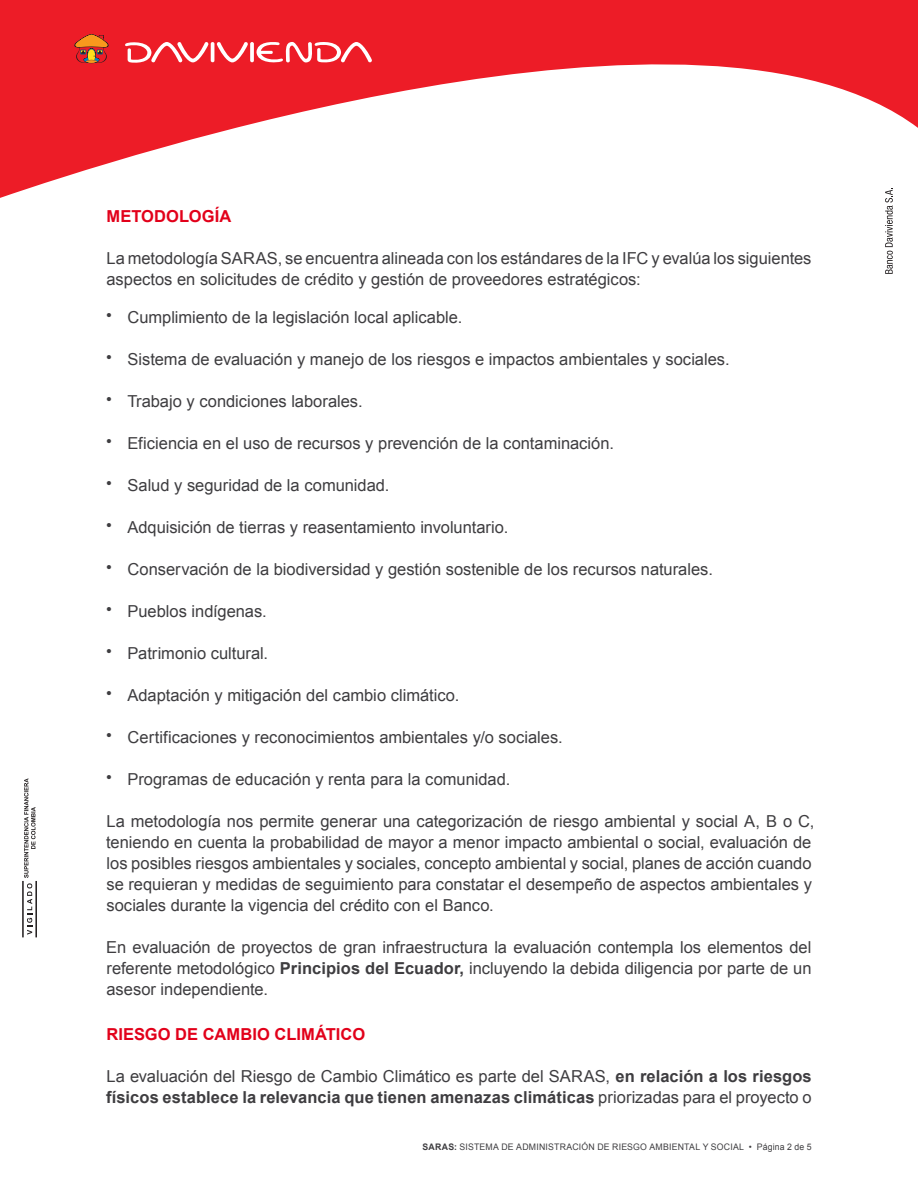
<style>
.page{position:relative;width:918px;height:1188px;background:#fff}
.page>*{position:absolute;margin:0;border:0;box-sizing:border-box;transform-origin:0 0}
.texto_fondo{font:16.5px/21px "Arial";color:#3e3d40}
.T2{font:700 16.5px "Arial";letter-spacing:.005em;color:#e2001a}
.t1{font:9px "Arial";letter-spacing:.025em;color:#3e3d40}
.s1{font-weight:700}
</style>
<div class="page">
<svg style="left:0;top:0;width:918px;height:198px;fill:#ed1c27"></svg>
<svg style="left:124px;top:41px;width:249px;height:23px"></svg>
<svg style="left:72px;top:34px;width:39px;height:30px"></svg>
<svg style="left:22px;top:778px;width:15px;height:159px"></svg>
<svg style="left:885px;top:188px;width:8px;height:86px"></svg>
<p class="T2" style="left:106px;top:207px;width:126px">METODOLOGÍA</p>
<p class="texto_fondo" style="left:106px;top:248px;width:707px">La metodología SARAS, se encuentra alineada con los estándares de la IFC y evalúa los siguientes aspectos en solicitudes de crédito y gestión de proveedores estratégicos:</p>
<p class="texto_fondo" style="left:106px;top:307px;width:358px">• Cumplimiento de la legislación local aplicable.</p>
<p class="texto_fondo" style="left:106px;top:349px;width:625px">• Sistema de evaluación y manejo de los riesgos e impactos ambientales y sociales.</p>
<p class="texto_fondo" style="left:106px;top:391px;width:258px">• Trabajo y condiciones laborales.</p>
<p class="texto_fondo" style="left:106px;top:433px;width:509px">• Eficiencia en el uso de recursos y prevención de la contaminación.</p>
<p class="texto_fondo" style="left:106px;top:475px;width:285px">• Salud y seguridad de la comunidad.</p>
<p class="texto_fondo" style="left:106px;top:517px;width:404px">• Adquisición de tierras y reasentamiento involuntario.</p>
<p class="texto_fondo" style="left:106px;top:559px;width:608px">• Conservación de la biodiversidad y gestión sostenible de los recursos naturales.</p>
<p class="texto_fondo" style="left:106px;top:601px;width:162px">• Pueblos indígenas.</p>
<p class="texto_fondo" style="left:106px;top:643px;width:163px">• Patrimonio cultural.</p>
<p class="texto_fondo" style="left:106px;top:685px;width:355px">• Adaptación y mitigación del cambio climático.</p>
<p class="texto_fondo" style="left:106px;top:727px;width:458px">• Certificaciones y reconocimientos ambientales y/o sociales.</p>
<p class="texto_fondo" style="left:106px;top:769px;width:406px">• Programas de educación y renta para la comunidad.</p>
<p class="texto_fondo" style="left:106px;top:811px;width:710px">La metodología nos permite generar una categorización de riesgo ambiental y social A, B o C, teniendo en cuenta la probabilidad de mayor a menor impacto ambiental o social, evaluación de los posibles riesgos ambientales y sociales, concepto ambiental y social, planes de acción cuando se requieran y medidas de seguimiento para constatar el desempeño de aspectos ambientales y sociales durante la vigencia del crédito con el Banco.</p>
<p class="texto_fondo" style="left:106px;top:937px;width:707px;text-align:justify">En evaluación de proyectos de gran infraestructura la evaluación contempla los elementos del referente metodológico <span class="s1">Principios del Ecuador,</span> incluyendo la debida diligencia por parte de un asesor independiente.</p>
<p class="T2" style="left:106px;top:1025px;width:260px">RIESGO DE CAMBIO CLIMÁTICO</p>
<p class="texto_fondo" style="left:106px;top:1066px;width:707px">La evaluación del Riesgo de Cambio Climático es parte del SARAS, <span class="s1">en relación a los riesgos físicos establece la relevancia que tienen amenazas climáticas</span> priorizadas para el proyecto o</p>
<p class="t1" style="left:423px;top:1141px;width:391px"><span class="s1">SARAS:</span> SISTEMA DE ADMINISTRACIÓN DE RIESGO AMBIENTAL Y SOCIAL • Página 2 de 5</p>
</div>
